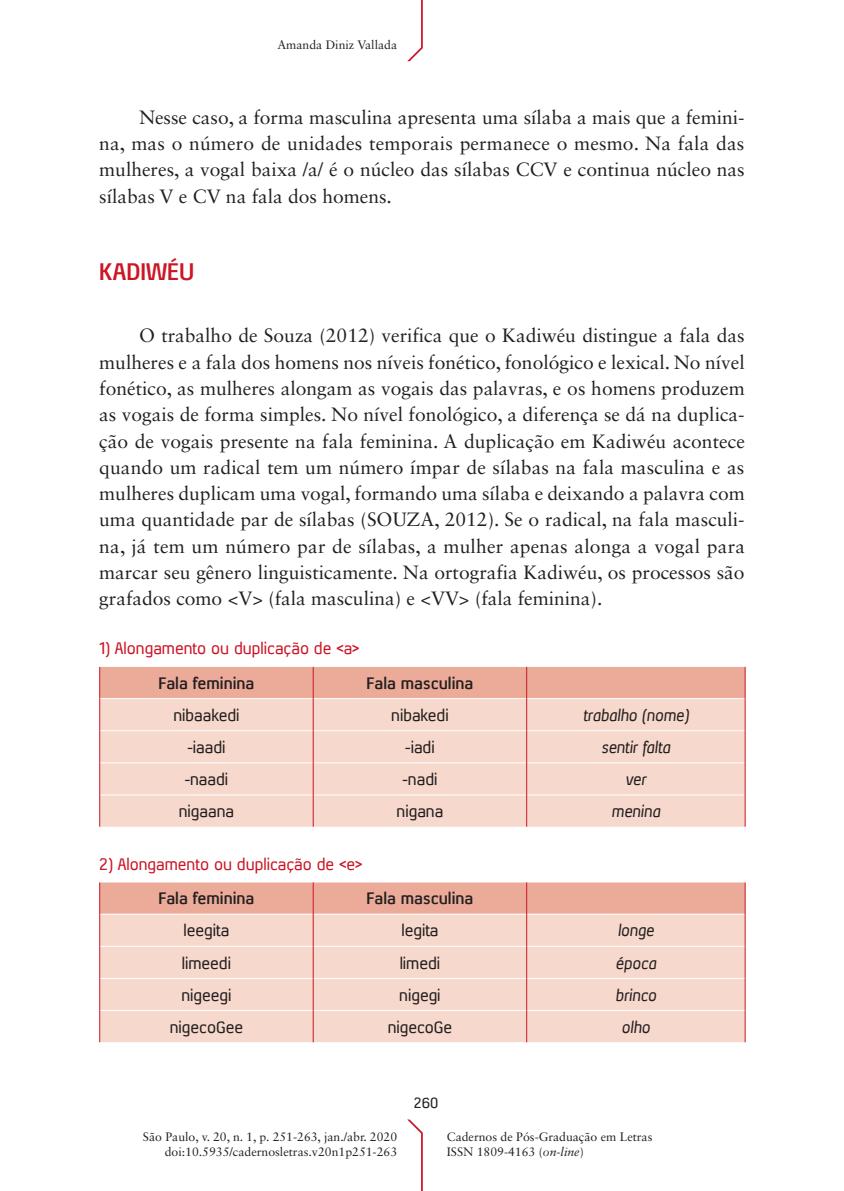
<style>
.page{position:relative;width:844px;height:1191px;background:#fff}
.page>*{position:absolute;margin:0;border:0;box-sizing:border-box;transform-origin:0 0}
.t1{font:700 22.75px "Xenu";color:#cb1626}
.t2{font:19.25px/26.2px "Sabon LT Std";color:#231f20;text-align:justify}
.t3{font:15.75px "Xenu";color:#231f20}
.t4{font:15.75px "Xenu";color:#cb1626}
.t5{font:italic 15.75px "Xenu";color:#231f20}
.t6{font:700 15.75px "Xenu";color:#231f20}
.t7{font:14px "Xenu";color:#231f20}
.t8{font:12.25px/14.7px "Sabon LT Std";color:#231f20}
.s1{font-style:italic}
</style>
<div class="page">
<svg style="left:407px;top:1119px;width:15px;height:72px"></svg>
<svg style="left:407px;top:0;width:15px;height:61px"></svg>
<div style="left:100px;top:667px;width:644px;height:31px;background:#ecab99"></div>
<div style="left:100px;top:699px;width:644px;height:127px;background:#f7d8cc"></div>
<hr style="left:100px;top:730px;width:213px;height:1px;background:#fff">
<hr style="left:313px;top:730px;width:213px;height:1px;background:#fff">
<hr style="left:527px;top:730px;width:217px;height:1px;background:#fff">
<hr style="left:100px;top:762px;width:213px;height:1px;background:#fff">
<hr style="left:313px;top:762px;width:213px;height:1px;background:#fff">
<hr style="left:527px;top:762px;width:217px;height:1px;background:#fff">
<hr style="left:100px;top:794px;width:213px;height:1px;background:#fff">
<hr style="left:313px;top:794px;width:213px;height:1px;background:#fff">
<hr style="left:527px;top:794px;width:217px;height:1px;background:#fff">
<hr style="left:99px;top:667px;width:1px;height:31px;background:#cb1626">
<hr style="left:313px;top:667px;width:1px;height:31px;background:#cb1626">
<hr style="left:526px;top:667px;width:1px;height:31px;background:#cb1626">
<hr style="left:744px;top:667px;width:1px;height:31px;background:#cb1626">
<hr style="left:99px;top:698px;width:1px;height:32px;background:#cb1626">
<hr style="left:313px;top:698px;width:1px;height:32px;background:#cb1626">
<hr style="left:526px;top:698px;width:1px;height:32px;background:#cb1626">
<hr style="left:744px;top:698px;width:1px;height:32px;background:#cb1626">
<hr style="left:99px;top:730px;width:1px;height:33px;background:#cb1626">
<hr style="left:313px;top:730px;width:1px;height:33px;background:#cb1626">
<hr style="left:526px;top:730px;width:1px;height:33px;background:#cb1626">
<hr style="left:744px;top:730px;width:1px;height:33px;background:#cb1626">
<hr style="left:99px;top:763px;width:1px;height:32px;background:#cb1626">
<hr style="left:313px;top:763px;width:1px;height:32px;background:#cb1626">
<hr style="left:526px;top:763px;width:1px;height:32px;background:#cb1626">
<hr style="left:744px;top:763px;width:1px;height:32px;background:#cb1626">
<hr style="left:99px;top:795px;width:1px;height:31px;background:#cb1626">
<hr style="left:313px;top:795px;width:1px;height:31px;background:#cb1626">
<hr style="left:526px;top:795px;width:1px;height:31px;background:#cb1626">
<hr style="left:744px;top:795px;width:1px;height:31px;background:#cb1626">
<div style="left:100px;top:882px;width:644px;height:31px;background:#ecab99"></div>
<div style="left:100px;top:914px;width:644px;height:128px;background:#f7d8cc"></div>
<hr style="left:100px;top:946px;width:213px;height:1px;background:#fff">
<hr style="left:313px;top:946px;width:213px;height:1px;background:#fff">
<hr style="left:527px;top:946px;width:217px;height:1px;background:#fff">
<hr style="left:100px;top:978px;width:213px;height:1px;background:#fff">
<hr style="left:313px;top:978px;width:213px;height:1px;background:#fff">
<hr style="left:527px;top:978px;width:217px;height:1px;background:#fff">
<hr style="left:100px;top:1010px;width:213px;height:1px;background:#fff">
<hr style="left:313px;top:1010px;width:213px;height:1px;background:#fff">
<hr style="left:527px;top:1010px;width:217px;height:1px;background:#fff">
<hr style="left:99px;top:882px;width:1px;height:32px;background:#cb1626">
<hr style="left:313px;top:882px;width:1px;height:32px;background:#cb1626">
<hr style="left:526px;top:882px;width:1px;height:32px;background:#cb1626">
<hr style="left:744px;top:882px;width:1px;height:32px;background:#cb1626">
<hr style="left:99px;top:914px;width:1px;height:32px;background:#cb1626">
<hr style="left:313px;top:914px;width:1px;height:32px;background:#cb1626">
<hr style="left:526px;top:914px;width:1px;height:32px;background:#cb1626">
<hr style="left:744px;top:914px;width:1px;height:32px;background:#cb1626">
<hr style="left:99px;top:946px;width:1px;height:32px;background:#cb1626">
<hr style="left:313px;top:946px;width:1px;height:32px;background:#cb1626">
<hr style="left:526px;top:946px;width:1px;height:32px;background:#cb1626">
<hr style="left:744px;top:946px;width:1px;height:32px;background:#cb1626">
<hr style="left:99px;top:978px;width:1px;height:32px;background:#cb1626">
<hr style="left:313px;top:978px;width:1px;height:32px;background:#cb1626">
<hr style="left:526px;top:978px;width:1px;height:32px;background:#cb1626">
<hr style="left:744px;top:978px;width:1px;height:32px;background:#cb1626">
<hr style="left:99px;top:1010px;width:1px;height:32px;background:#cb1626">
<hr style="left:313px;top:1010px;width:1px;height:32px;background:#cb1626">
<hr style="left:526px;top:1010px;width:1px;height:32px;background:#cb1626">
<hr style="left:744px;top:1010px;width:1px;height:32px;background:#cb1626">
<p class="t8" style="left:277px;top:37px;width:121px">Amanda Diniz Vallada</p>
<p class="t2" style="left:99px;top:104px;width:646px;text-indent:40px">Nesse caso, a forma masculina apresenta uma sílaba a mais que a femini‑ na, mas o número de unidades temporais permanece o mesmo. Na fala das mulheres, a vogal baixa /a/ é o núcleo das sílabas CCV e continua núcleo nas sílabas V e CV na fala dos homens.</p>
<p class="t1" style="left:99px;top:258px;width:97px">KADIWÉU</p>
<p class="t2" style="left:99px;top:322px;width:647px;text-indent:40px">O trabalho de Souza (2012) verifica que o Kadiwéu distingue a fala das mulheres e a fala dos homens nos níveis fonético, fonológico e lexical. No nível fonético, as mulheres alongam as vogais das palavras, e os homens produzem as vogais de forma simples. No nível fonológico, a diferença se dá na duplica‑ ção de vogais presente na fala feminina. A duplicação em Kadiwéu acontece quando um radical tem um número ímpar de sílabas na fala masculina e as mulheres duplicam uma vogal, formando uma sílaba e deixando a palavra com uma quantidade par de sílabas (SOUZA, 2012). Se o radical, na fala masculi‑ na, já tem um número par de sílabas, a mulher apenas alonga a vogal para marcar seu gênero linguisticamente. Na ortografia Kadiwéu, os processos são grafados como &lt;V&gt; (fala masculina) e &lt;VV&gt; (fala feminina).</p>
<p class="t4" style="left:99px;top:638px;width:262px">1) Alongamento ou duplicação de &lt;a&gt;</p>
<p class="t6" style="left:158px;top:673px;width:97px">Fala feminina</p>
<p class="t6" style="left:366px;top:673px;width:108px">Fala masculina</p>
<p class="t3" style="left:173px;top:705px;width:67px">nibaakedi</p>
<p class="t3" style="left:391px;top:705px;width:59px">nibakedi</p>
<p class="t5" style="left:583px;top:705px;width:107px">trabalho (nome)</p>
<p class="t3" style="left:187px;top:737px;width:40px">-iaadi</p>
<p class="t3" style="left:405px;top:737px;width:31px">-iadi</p>
<p class="t5" style="left:601px;top:737px;width:70px">sentir falta</p>
<p class="t3" style="left:185px;top:769px;width:45px">-naadi</p>
<p class="t3" style="left:402px;top:769px;width:36px">-nadi</p>
<p class="t5" style="left:625px;top:769px;width:22px">ver</p>
<p class="t3" style="left:179px;top:802px;width:57px">nigaana</p>
<p class="t3" style="left:396px;top:802px;width:48px">nigana</p>
<p class="t5" style="left:611px;top:802px;width:50px">menina</p>
<p class="t4" style="left:99px;top:854px;width:265px">2) Alongamento ou duplicação de &lt;e&gt;</p>
<p class="t6" style="left:158px;top:889px;width:97px">Fala feminina</p>
<p class="t6" style="left:366px;top:889px;width:108px">Fala masculina</p>
<p class="t3" style="left:183px;top:921px;width:47px">leegita</p>
<p class="t3" style="left:401px;top:921px;width:39px">legita</p>
<p class="t5" style="left:617px;top:921px;width:38px">longe</p>
<p class="t3" style="left:182px;top:953px;width:51px">limeedi</p>
<p class="t3" style="left:399px;top:953px;width:42px">limedi</p>
<p class="t5" style="left:615px;top:953px;width:42px">época</p>
<p class="t3" style="left:181px;top:985px;width:51px">nigeegi</p>
<p class="t3" style="left:399px;top:985px;width:43px">nigegi</p>
<p class="t5" style="left:615px;top:985px;width:42px">brinco</p>
<p class="t3" style="left:170px;top:1017px;width:75px">nigecoGee</p>
<p class="t3" style="left:387px;top:1017px;width:66px">nigecoGe</p>
<p class="t5" style="left:621px;top:1017px;width:30px">olho</p>
<p class="t8" style="left:143px;top:1129px;width:256px;text-align:right">São Paulo, v. 20, n. 1, p. 251-263, jan./abr. 2020 doi:10.5935/cadernosletras.v20n1p251-263</p>
<p class="t7" style="left:414px;top:1094px;width:26px">260</p>
<p class="t8" style="left:446px;top:1129px;width:207px">Cadernos de Pós-Graduação em Letras<br>ISSN 1809-4163 (<span class="s1">on-line</span>)</p>
</div>
